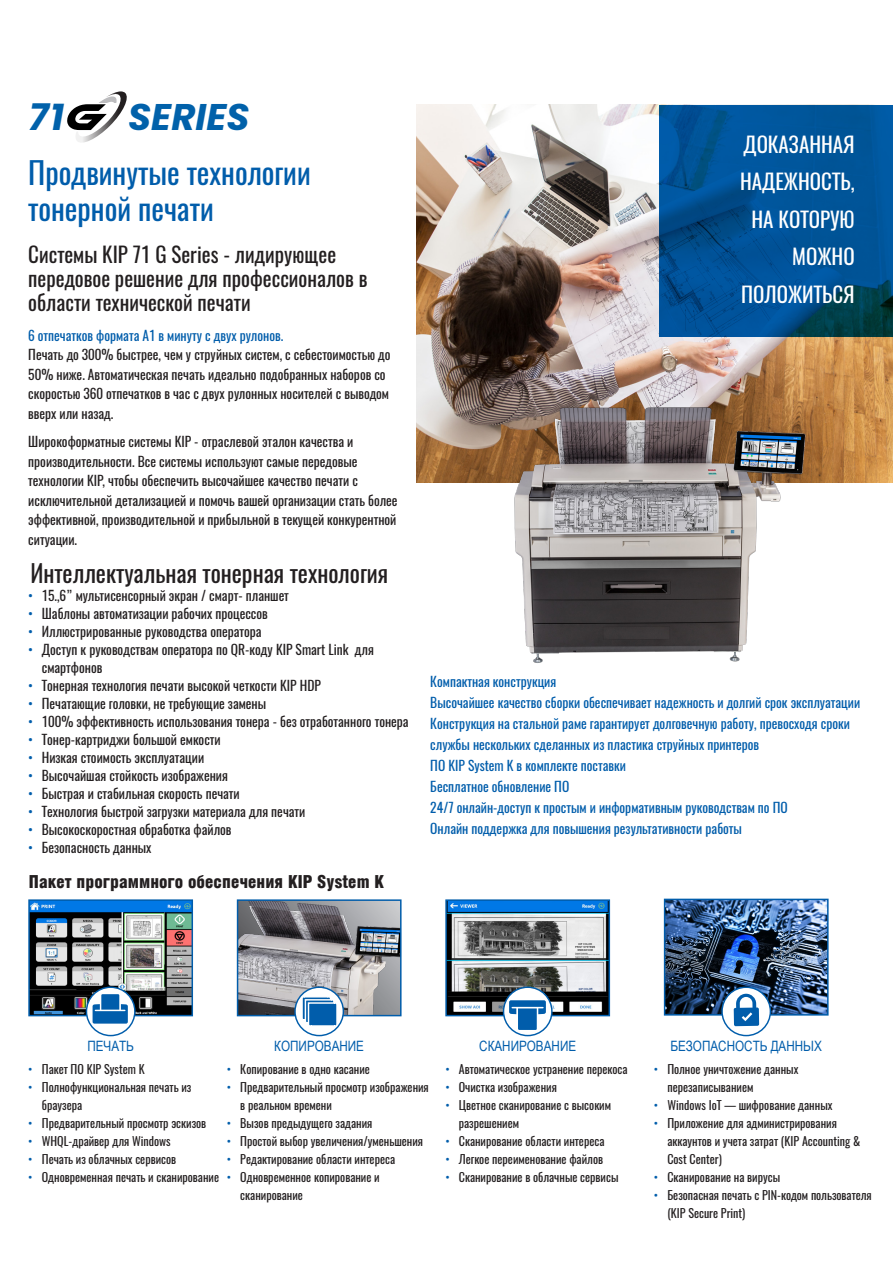
<style>
.page{position:relative;width:893px;height:1263px;background:#fff}
.page>*{position:absolute;margin:0;border:0;box-sizing:border-box;transform-origin:0 0}
.t1{font:italic 700 37.05px "Poppins";color:#0161aa}
.Title23{font:30px/36px "Oswald";color:#015dab}
.BodyTextBK23{font:24px "Oswald";color:#231f20}
.Subhead23{font:21px/24px "Oswald";color:#231f20}
.t2{font:21px/37.5px "Oswald";color:#fff;text-align:right}
.Subhead23-2{font:900 18px "Helios Cond";color:#231f20}
.BlueCaption23{font:14.25px "Arial Narrow";color:#015dab}
.BodyTextBK23-2{font:13.5px/19.5px "Oswald";color:#231f20}
.BlueCaption23-2{font:13.5px/21px "Oswald";color:#015dab}
.t3{font:12px/18px "Oswald";color:#231f20}
.s1{color:#015dab}
</style>
<div class="page">
<img style="left:240px;top:902px;width:159px;height:111px">
<div style="left:237px;top:899px;width:165px;height:117px;border:2px solid #015dab"></div>
<img style="left:31px;top:902px;width:159px;height:111px">
<div style="left:28px;top:899px;width:165px;height:117px;border:2px solid #015dab"></div>
<img style="left:448px;top:902px;width:159px;height:111px">
<div style="left:445px;top:899px;width:165px;height:117px;border:2px solid #015dab"></div>
<img style="left:667px;top:902px;width:159px;height:110px">
<div style="left:664px;top:899px;width:165px;height:116px;border:2px solid #015dab"></div>
<svg style="left:86px;top:987px;width:49px;height:48px"></svg>
<svg style="left:93px;top:994px;width:35px;height:29px"></svg>
<div style="left:86px;top:986px;width:50px;height:50px;border:1px solid #015dab;border-radius:50%"></div>
<svg style="left:295px;top:987px;width:48px;height:48px"></svg>
<svg style="left:301px;top:995px;width:37px;height:33px"></svg>
<div style="left:294px;top:986px;width:50px;height:50px;border:1px solid #015dab;border-radius:50%"></div>
<svg style="left:503px;top:987px;width:49px;height:48px"></svg>
<svg style="left:509px;top:1000px;width:37px;height:30px"></svg>
<div style="left:503px;top:986px;width:50px;height:50px;border:1px solid #015dab;border-radius:50%"></div>
<div style="left:722px;top:987px;width:48px;height:48px;background:#fff;border-radius:50%"></div>
<svg style="left:734px;top:994px;width:25px;height:32px"></svg>
<div style="left:721px;top:986px;width:50px;height:50px;border:1px solid #015dab;border-radius:50%"></div>
<svg style="left:67px;top:91px;width:60px;height:52px"></svg>
<img style="left:417px;top:104px;width:476px;height:378px">
<svg style="left:660px;top:105px;width:233px;height:231px;background:#005091"></svg>
<img style="left:500px;top:398px;width:308px;height:265px">
<p class="t1" style="left:29px;top:96px;width:37px">71</p>
<p class="t1" style="left:128px;top:96px;width:123px">SERIES</p>
<p class="Title23" style="left:28px;top:155px;width:284px">Продвинутые технологии тонерной печати</p>
<p class="Subhead23" style="left:28px;top:242px;width:341px">Системы KIP 71 G Series - лидирующее передовое решение для профессионалов в области технической печати</p>
<p class="BodyTextBK23-2" style="left:28px;top:326px;width:364px"><span class="s1">6 отпечатков формата А1 в минуту с двух рулонов.<br></span>Печать до 300% быстрее, чем у струйных систем, с себестоимостью до 50% ниже. Автоматическая печать идеально подобранных наборов со скоростью 360 отпечатков в час с двух рулонных носителей с выводом вверх или назад.</p>
<p class="BodyTextBK23-2" style="left:28px;top:432px;width:371px">Широкоформатные системы KIP - отраслевой эталон качества и производительности. Все системы используют самые передовые технологии KIP, чтобы обеспечить высочайшее качество печати с исключительной детализацией и помочь вашей организации стать более эффективной, производительной и прибыльной в текущей конкурентной ситуации.</p>
<p class="BodyTextBK23" style="left:30px;top:556px;width:359px">Интеллектуальная тонерная технология</p>
<p class="BodyTextBK23-2" style="left:28px;top:585px;width:262px"><span class="s1">•</span> 15.,6” мультисенсорный экран / смарт- планшет</p>
<p class="BodyTextBK23-2" style="left:28px;top:603px;width:241px"><span class="s1">•</span> Шаблоны автоматизации рабочих процессов</p>
<p class="BodyTextBK23-2" style="left:28px;top:621px;width:235px"><span class="s1">•</span> Иллюстрированные руководства оператора</p>
<p class="BodyTextBK23-2" style="left:42px;top:640px;width:334px;line-height:18px;text-indent:-14px"><span class="s1">•</span> Доступ к руководствам оператора по QR-коду KIP Smart Link для смартфонов</p>
<p class="BodyTextBK23-2" style="left:28px;top:675px;width:294px"><span class="s1">•</span> Тонерная технология печати высокой четкости KIP HDP</p>
<p class="BodyTextBK23-2" style="left:28px;top:693px;width:239px"><span class="s1">•</span> Печатающие головки, не требующие замены</p>
<p class="BodyTextBK23-2" style="left:28px;top:711px;width:382px"><span class="s1">•</span> 100% эффективность использования тонера - без отработанного тонера</p>
<p class="BodyTextBK23-2" style="left:28px;top:729px;width:194px"><span class="s1">•</span> Тонер-картриджи большой емкости</p>
<p class="BodyTextBK23-2" style="left:28px;top:747px;width:177px"><span class="s1">•</span> Низкая стоимость эксплуатации</p>
<p class="BodyTextBK23-2" style="left:28px;top:765px;width:201px"><span class="s1">•</span> Высочайшая стойкость изображения</p>
<p class="BodyTextBK23-2" style="left:28px;top:783px;width:213px"><span class="s1">•</span> Быстрая и стабильная скорость печати</p>
<p class="BodyTextBK23-2" style="left:28px;top:801px;width:279px"><span class="s1">•</span> Технология быстрой загрузки материала для печати</p>
<p class="BodyTextBK23-2" style="left:28px;top:819px;width:205px"><span class="s1">•</span> Высокоскоростная обработка файлов</p>
<p class="BodyTextBK23-2" style="left:28px;top:837px;width:125px"><span class="s1">•</span> Безопасность данных</p>
<p class="Subhead23-2" style="left:29px;top:872px;width:357px">Пакет программного обеспечения KIP System K</p>
<p class="t2" style="left:743px;top:126px;width:113px">ДОКАЗАННАЯ</p>
<p class="t2" style="left:740px;top:163px;width:116px">НАДЕЖНОСТЬ,</p>
<p class="t2" style="left:751px;top:201px;width:105px">НА КОТОРУЮ<br>МОЖНО</p>
<p class="t2" style="left:741px;top:276px;width:115px">ПОЛОЖИТЬСЯ</p>
<p class="BlueCaption23-2" style="left:430px;top:671px;width:127px">Компактная конструкция</p>
<p class="BlueCaption23-2" style="left:430px;top:692px;width:431px">Высочайшее качество сборки обеспечивает надежность и долгий срок эксплуатации</p>
<p class="BlueCaption23-2" style="left:430px;top:713px;width:421px">Конструкция на стальной раме гарантирует долговечную работу, превосходя сроки службы нескольких сделанных из пластика струйных принтеров</p>
<p class="BlueCaption23-2" style="left:430px;top:755px;width:197px">ПО KIP System K в комплекте поставки</p>
<p class="BlueCaption23-2" style="left:430px;top:776px;width:140px">Бесплатное обновление ПО</p>
<p class="BlueCaption23-2" style="left:430px;top:797px;width:359px">24/7 онлайн-доступ к простым и информативным руководствам по ПО</p>
<p class="BlueCaption23-2" style="left:430px;top:818px;width:313px">Онлайн поддержка для повышения результативности работы</p>
<p class="BlueCaption23" style="left:87px;top:1035px;width:48px">ПЕЧАТЬ</p>
<p class="BlueCaption23" style="left:274px;top:1035px;width:91px">КОПИРОВАНИЕ</p>
<p class="BlueCaption23" style="left:479px;top:1035px;width:98px">СКАНИРОВАНИЕ</p>
<p class="t3" style="left:28px;top:1060px;width:118px"><span class="s1">•</span> Пакет ПО KIP System K</p>
<p class="t3" style="left:42px;top:1078px;width:151px;text-indent:-14px"><span class="s1">•</span> Полнофункциональная печать из браузера</p>
<p class="t3" style="left:28px;top:1114px;width:179px"><span class="s1">•</span> Предварительный просмотр эскизов</p>
<p class="t3" style="left:28px;top:1132px;width:144px"><span class="s1">•</span> WHQL-драйвер для Windows</p>
<p class="t3" style="left:28px;top:1150px;width:149px"><span class="s1">•</span> Печать из облачных сервисов</p>
<p class="t3" style="left:28px;top:1168px;width:192px"><span class="s1">•</span> Одновременная печать и сканирование</p>
<p class="t3" style="left:227px;top:1060px;width:145px"><span class="s1">•</span> Копирование в одно касание</p>
<p class="t3" style="left:240px;top:1078px;width:190px;text-indent:-14px"><span class="s1">•</span> Предварительный просмотр изображения в реальном времени</p>
<p class="t3" style="left:227px;top:1114px;width:147px"><span class="s1">•</span> Вызов предыдущего задания</p>
<p class="t3" style="left:227px;top:1132px;width:198px"><span class="s1">•</span> Простой выбор увеличения/уменьшения</p>
<p class="t3" style="left:227px;top:1150px;width:170px"><span class="s1">•</span> Редактирование области интереса</p>
<p class="t3" style="left:240px;top:1168px;width:141px;text-indent:-14px"><span class="s1">•</span> Одновременное копирование и сканирование</p>
<p class="t3" style="left:445px;top:1060px;width:184px"><span class="s1">•</span> Автоматическое устранение перекоса</p>
<p class="t3" style="left:445px;top:1078px;width:113px"><span class="s1">•</span> Очистка изображения</p>
<p class="t3" style="left:459px;top:1096px;width:154px;text-indent:-14px"><span class="s1">•</span> Цветное сканирование с высоким разрешением</p>
<p class="t3" style="left:445px;top:1132px;width:161px"><span class="s1">•</span> Сканирование области интереса</p>
<p class="t3" style="left:445px;top:1150px;width:159px"><span class="s1">•</span> Легкое переименование файлов</p>
<p class="t3" style="left:445px;top:1168px;width:175px"><span class="s1">•</span> Сканирование в облачные сервисы</p>
<p class="BlueCaption23" style="left:670px;top:1035px;width:153px">БЕЗОПАСНОСТЬ ДАННЫХ</p>
<p class="t3" style="left:667px;top:1060px;width:133px;text-indent:-14px"><span class="s1">•</span> Полное уничтожение данных перезаписыванием</p>
<p class="t3" style="left:654px;top:1096px;width:180px"><span class="s1">•</span> Windows IoT — шифрование данных</p>
<p class="t3" style="left:667px;top:1114px;width:194px;text-indent:-14px"><span class="s1">•</span> Приложение для администрирования аккаунтов и учета затрат (KIP Accounting &amp;<br>Cost Center)</p>
<p class="t3" style="left:654px;top:1168px;width:128px"><span class="s1">•</span> Сканирование на вирусы</p>
<p class="t3" style="left:667px;top:1186px;width:206px;text-indent:-14px"><span class="s1">•</span> Безопасная печать с PIN-кодом пользователя (KIP Secure Print)</p>
</div>
